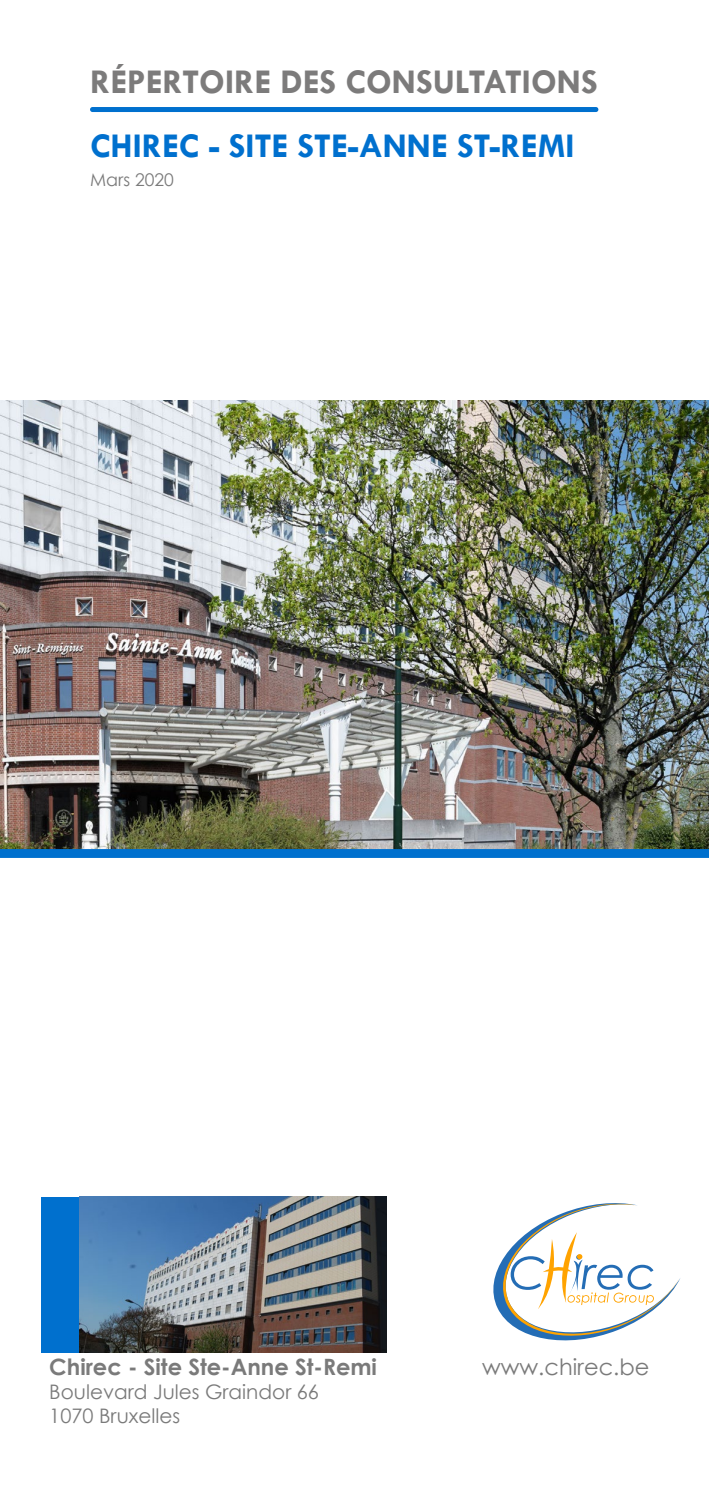
<style>
.page{position:relative;width:709px;height:1489px;background:#fff}
.page>*{position:absolute;margin:0;border:0;box-sizing:border-box;transform-origin:0 0}
.t1{font:700 35px "Tw Cen";color:#0070ce}
.t2{font:700 35px "Tw Cen";color:#7c7b7b}
.t3{font:700 22.5px "Century Gothic";color:#7a7a7a}
.t4{font:22.5px "Century Gothic";color:#7a7a7a}
.t5{font:20px/24px "Century Gothic";color:#7a7a7a}
.t6{font:17.5px "Century Gothic";color:#7a7a7a}
</style>
<div class="page">
<div style="left:90px;top:107px;width:508px;height:5px;background:#0070ce;border-radius:3px"></div>
<img style="left:0;top:400px;width:709px;height:449px">
<svg style="left:0;top:849px;width:709px;height:8px;background:#0170cc"></svg>
<svg style="left:493px;top:1203px;width:187px;height:138px"></svg>
<div style="left:41px;top:1196px;width:39px;height:156px;background:#0070ce"></div>
<img style="left:80px;top:1196px;width:306px;height:156px">
<h1 class="t2" style="left:90px;top:61px;width:509px">RÉPERTOIRE DES CONSULTATIONS</h1>
<h1 class="t1" style="left:90px;top:125px;width:486px">CHIREC - SITE STE-ANNE ST-REMI</h1>
<p class="t6" style="left:90px;top:167px;width:85px">Mars 2020</p>
<p class="t3" style="left:49px;top:1349px;width:329px">Chirec - Site Ste-Anne St-Remi</p>
<p class="t4" style="left:482px;top:1350px;width:169px">www.chirec.be</p>
<p class="t5" style="left:49px;top:1379px;width:271px">Boulevard Jules Graindor 66<br>1070 Bruxelles</p>
</div>
